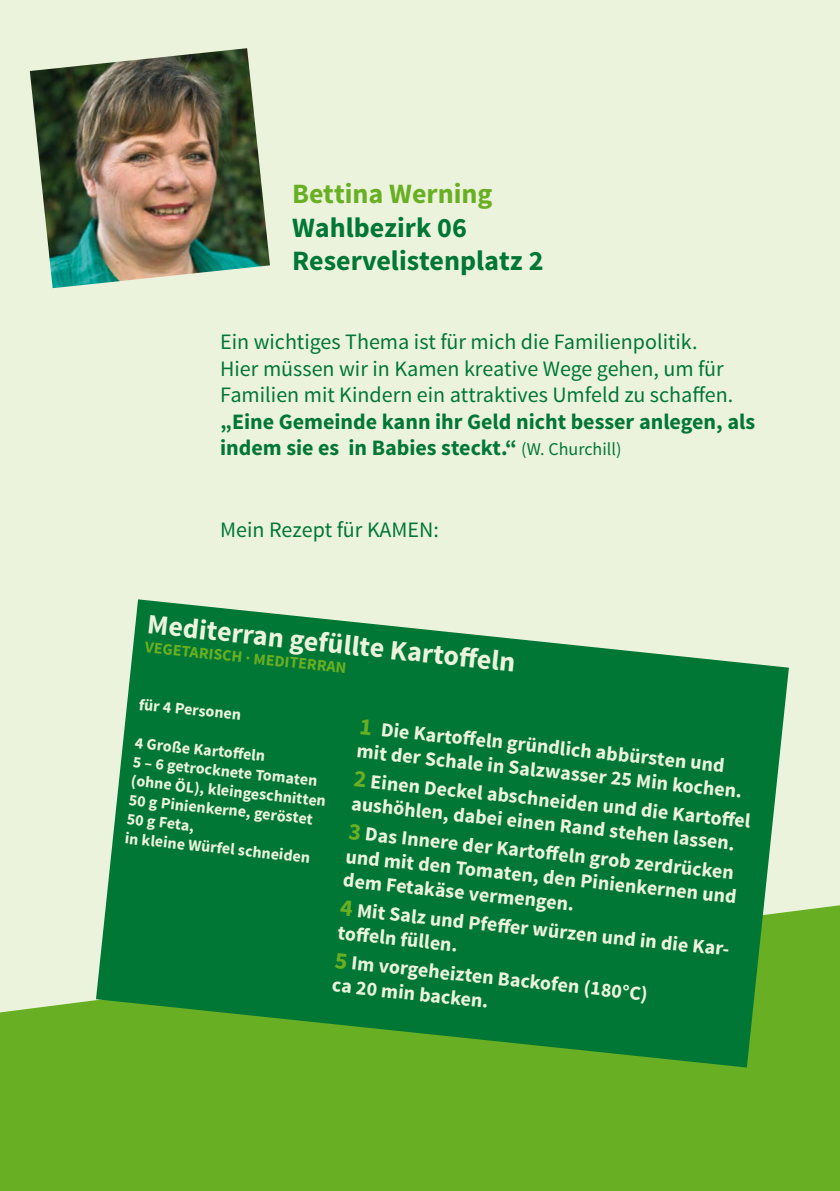
<style>
.page{position:relative;width:840px;height:1191px;background:#fff}
.page>*{position:absolute;margin:0;border:0;box-sizing:border-box;transform-origin:0 0}
.t1{font:700 28px "Source Sans Pro";color:#007734}
.t2{font:700 28px "Source Sans Pro";color:#ecf3dd}
.t3{font:700 28px "Source Sans Pro";color:#69af23}
.t4{font:22px/26.4px "Source Sans Pro";color:#007734}
.t5{font:700 22px/26.4px "Source Sans Pro";color:#007734}
.t6{font:700 20px/24px "Source Sans Pro";color:#ecf3dd}
.t7{font:700 16px/19.2px "Source Sans Pro";color:#ecf3dd}
.t8{font:700 16px "Source Sans Pro";color:#69af23}
.s1{font-weight:400;font-size:18px}
.s2{font-size:24px;color:#69af23}
</style>
<div class="page">
<div style="left:0;top:0;width:839px;height:1191px;background:#ecf3dd"></div>
<svg style="left:0;top:905px;width:839px;height:286px;background:#73b431"></svg>
<svg style="left:90px;top:599px;width:704px;height:474px;background:#248a45"></svg>
<img style="left:30px;top:48px;width:240px;height:240px">
<svg style="left:348px;top:823px;width:12px;height:17px"></svg>
<h1 class="t3" style="left:292px;top:176px;width:202px">Bettina Werning</h1>
<h1 class="t1" style="left:292px;top:209px;width:176px">Wahlbezirk 06</h1>
<h1 class="t1" style="left:220px;top:243px;width:46px">R</h1>
<h1 class="t1" style="left:309px;top:243px;width:235px">eservelistenplatz 2</h1>
<p class="t4" style="left:220px;top:329px;width:514px">Ein wichtiges Thema ist für mich die Familienpolitik.<br>Hier müssen wir in Kamen kreative Wege gehen, um für<br>Familien mit Kindern ein attraktives Umfeld zu schaffen.</p>
<p class="t5" style="left:220px;top:409px;width:536px">„Eine Gemeinde kann ihr Geld nicht besser anlegen, als indem sie es in Babies steckt.“ <span class="s1">(W. Churchill)</span></p>
<p class="t4" style="left:220px;top:516px;width:220px">Mein Rezept für KAMEN:</p>
<h1 class="t2" style="left:149px;top:606px;width:374px;rotate:6deg">Mediterran gefüllte Kartoff eln</h1>
<p class="t8" style="left:146px;top:636px;width:204px;rotate:6deg">VEGetarisch . Mediterran</p>
<p class="t7" style="left:140px;top:695px;width:105px;rotate:6deg">für4 Personen</p>
<p class="t7" style="left:136px;top:733px;width:199px;rotate:6deg">4 Große Kartoffeln<br>5 – 6 getrocknete Tomaten (ohne ÖL), kleingeschnitten<br>50 g Pinienkerne, geröstet<br>50 g Feta,<br>in kleine Würfelschneiden</p>
<p class="t6" style="left:360px;top:716px;width:388px;rotate:6deg"><span class="s2">1</span> Die Kartoff eln gründlich abbürsten und mit derSchale in Salzwasser25 Min kochen.</p>
<p class="t6" style="left:355px;top:768px;width:405px;rotate:6deg"><span class="s2">2</span> Einen Deckelabschneiden und die Kartoffel aushöhlen, dabei einenRand stehen lassen.</p>
<p class="t6" style="left:349px;top:821px;width:395px;text-indent:17px;rotate:6deg">Das Innere derKartoff eln grob zerdrücken und mit den Tomaten, den Pinienkernen und dem Fetakäse vermengen.</p>
<p class="t6" style="left:341px;top:897px;width:396px;rotate:6deg"><span class="s2">4</span> Mit Salz und Pfefferwürzen und in die Kar&shy;toff eln füllen.</p>
<p class="t6" style="left:336px;top:949px;width:316px;rotate:6deg"><span class="s2">5</span> Im vorgeheizten Backofen (180°C) ca 20 min backen.</p>
</div>
